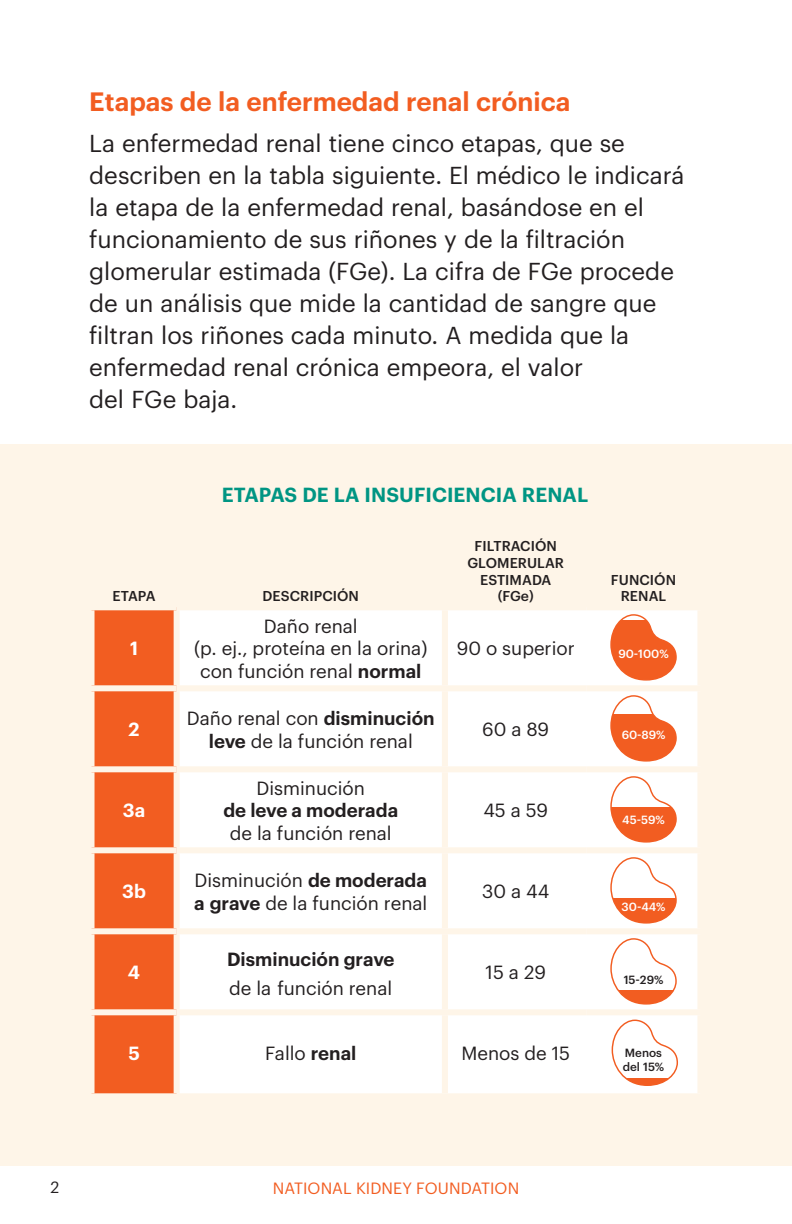
<style>
.page{position:relative;width:792px;height:1224px;background:#fff}
.page>*{position:absolute;margin:0;border:0;box-sizing:border-box;transform-origin:0 0}
.t1{font:600 26px "Graphik";color:#f25d21}
.Body1{font:24px/32px "Graphik";color:#231f20}
.t2{font:600 20px "Graphik";letter-spacing:.005em;color:#009583}
.t3{font:18.6px/22.4px "Graphik";color:#231f20;text-align:center}
.t4{font:600 18.6px/28.8px "Graphik";color:#231f20}
.t5{font:600 18.6px "Graphik";color:#fff}
.t6{font:16px "Graphik";letter-spacing:.005em;color:#f25d21}
.t7{font:16px "Graphik";color:#231f20}
.t8{font:500 14px/16.8px "Graphik";letter-spacing:.005em;color:#231f20;text-align:center}
.TableSmallCopy1{font:500 11.6px "Graphik";color:#fff}
.TableSmallCopy1-2{font:500 11.6px/14px "Graphik";color:#231f20}
.s1{font-weight:600}
.s2{font-weight:400}
</style>
<div class="page">
<div style="left:0;top:444px;width:792px;height:722px;background:#fef5e8"></div>
<div style="left:95px;top:610px;width:79px;height:483px;background:#f25d21"></div>
<div style="left:180px;top:610px;width:517px;height:483px;background:#fff"></div>
<div style="left:89px;top:685px;width:88px;height:6px;background:#fef5e8"></div>
<div style="left:89px;top:766px;width:88px;height:6px;background:#fef5e8"></div>
<div style="left:89px;top:847px;width:88px;height:6px;background:#fef5e8"></div>
<div style="left:89px;top:928px;width:88px;height:6px;background:#fef5e8"></div>
<div style="left:89px;top:1009px;width:88px;height:6px;background:#fef5e8"></div>
<div style="left:442px;top:610px;width:6px;height:75px;background:#fef5e8"></div>
<div style="left:177px;top:685px;width:268px;height:6px;background:#fef5e8"></div>
<div style="left:445px;top:685px;width:142px;height:6px;background:#fef5e8"></div>
<div style="left:442px;top:691px;width:6px;height:75px;background:#fef5e8"></div>
<div style="left:587px;top:685px;width:116px;height:6px;background:#fef5e8"></div>
<div style="left:177px;top:766px;width:268px;height:6px;background:#fef5e8"></div>
<div style="left:445px;top:766px;width:142px;height:6px;background:#fef5e8"></div>
<div style="left:442px;top:772px;width:6px;height:75px;background:#fef5e8"></div>
<div style="left:587px;top:766px;width:116px;height:6px;background:#fef5e8"></div>
<div style="left:177px;top:847px;width:268px;height:6px;background:#fef5e8"></div>
<div style="left:445px;top:847px;width:142px;height:6px;background:#fef5e8"></div>
<div style="left:442px;top:853px;width:6px;height:75px;background:#fef5e8"></div>
<div style="left:587px;top:847px;width:116px;height:6px;background:#fef5e8"></div>
<div style="left:177px;top:928px;width:268px;height:6px;background:#fef5e8"></div>
<div style="left:445px;top:928px;width:142px;height:6px;background:#fef5e8"></div>
<div style="left:442px;top:934px;width:6px;height:75px;background:#fef5e8"></div>
<div style="left:587px;top:928px;width:116px;height:6px;background:#fef5e8"></div>
<div style="left:177px;top:1009px;width:268px;height:6px;background:#fef5e8"></div>
<div style="left:445px;top:1009px;width:142px;height:6px;background:#fef5e8"></div>
<div style="left:442px;top:1015px;width:6px;height:78px;background:#fef5e8"></div>
<div style="left:587px;top:1009px;width:116px;height:6px;background:#fef5e8"></div>
<svg style="left:610px;top:613px;width:67px;height:68px;background:#f6936b"></svg>
<svg style="left:610px;top:694px;width:67px;height:68px;background:#f7a17f"></svg>
<svg style="left:610px;top:775px;width:67px;height:68px;background:#f9b59a"></svg>
<svg style="left:610px;top:856px;width:67px;height:68px;background:#facbb8"></svg>
<svg style="left:610px;top:937px;width:67px;height:68px;background:#fce2d7"></svg>
<svg style="left:611px;top:1019px;width:68px;height:68px;background:#fdeee7"></svg>
<p class="t1" style="left:89px;top:82px;width:483px">Etapas de la enfermedad renal crónica</p>
<p class="Body1" style="left:89px;top:126px;width:597px">La enfermedad renal tiene cinco etapas, que se describen en la tabla siguiente. El médico le indicará la etapa de la enfermedad renal, basándose en el funcionamiento de sus riñones y de la filtración glomerular estimada (FGe). La cifra de FGe procede de un análisis que mide la cantidad de sangre que filtran los riñones cada minuto. A medida que la enfermedad renal crónica empeora, el valor<br>del FGe baja.</p>
<p class="t2" style="left:222px;top:479px;width:368px">ETAPAS DE LA INSUFICIENCIA RENAL</p>
<p class="t8" style="left:113px;top:587px;width:45px">ETAPA</p>
<p class="t8" style="left:263px;top:587px;width:98px">DESCRIPCIÓN</p>
<p class="t8" style="left:467px;top:536px;width:98px">FILTRACIÓN<br>GLOMERULAR<br>ESTIMADA (FGe)</p>
<p class="t8" style="left:611px;top:570px;width:67px">FUNCIÓN<br>RENAL</p>
<p class="t5" style="left:130px;top:635px;width:10px">1</p>
<p class="t3" style="left:194px;top:614px;width:235px">Daño renal<br>(p. ej., proteína en la orina) con función renal <span class="s1">normal</span></p>
<p class="t3" style="left:457px;top:636px;width:119px">90 o superior</p>
<p class="TableSmallCopy1" style="left:618px;top:645px;width:52px">90-100%</p>
<p class="t5" style="left:129px;top:716px;width:13px">2</p>
<p class="t3" style="left:187px;top:706px;width:249px">Daño renal con <span class="s1">disminución</span></p>
<p class="t3" style="left:209px;top:728px;width:205px"><span class="s1">leve</span> de la función renal</p>
<p class="t3" style="left:482px;top:717px;width:68px">60 a 89</p>
<p class="TableSmallCopy1" style="left:622px;top:726px;width:45px">60-89%</p>
<p class="t5" style="left:123px;top:797px;width:24px">3a</p>
<p class="t3" style="left:223px;top:776px;width:176px">Disminución<br><span class="s1">de leve a moderada </span>de la función renal</p>
<p class="t3" style="left:483px;top:798px;width:66px">45 a 59</p>
<p class="TableSmallCopy1" style="left:622px;top:811px;width:44px">45-59%</p>
<p class="t5" style="left:122px;top:878px;width:25px">3b</p>
<p class="t3" style="left:194px;top:868px;width:235px;text-align:left">Disminución <span class="s1">de moderada a grave</span> de la función renal</p>
<p class="t3" style="left:482px;top:879px;width:69px">30 a 44</p>
<p class="t5" style="left:128px;top:959px;width:14px">4</p>
<p class="t4" style="left:227px;top:944px;width:169px">Disminución grave <span class="s2">de la función renal</span></p>
<p class="t3" style="left:486px;top:960px;width:62px">15 a 29</p>
<p class="TableSmallCopy1" style="left:622px;top:898px;width:45px">30-44%</p>
<p class="TableSmallCopy1-2" style="left:624px;top:972px;width:41px">15-29%</p>
<p class="t5" style="left:128px;top:1040px;width:13px">5</p>
<p class="t3" style="left:265px;top:1041px;width:93px">Fallo <span class="s1">renal</span></p>
<p class="t3" style="left:461px;top:1041px;width:110px">Menos de 15</p>
<p class="TableSmallCopy1-2" style="left:623px;top:1045px;width:43px">Menos del 15%</p>
<p class="t7" style="left:50px;top:1175px;width:10px">2</p>
<p class="t6" style="left:273px;top:1176px;width:248px">NATIONAL KIDNEY FOUNDATION</p>
</div>
